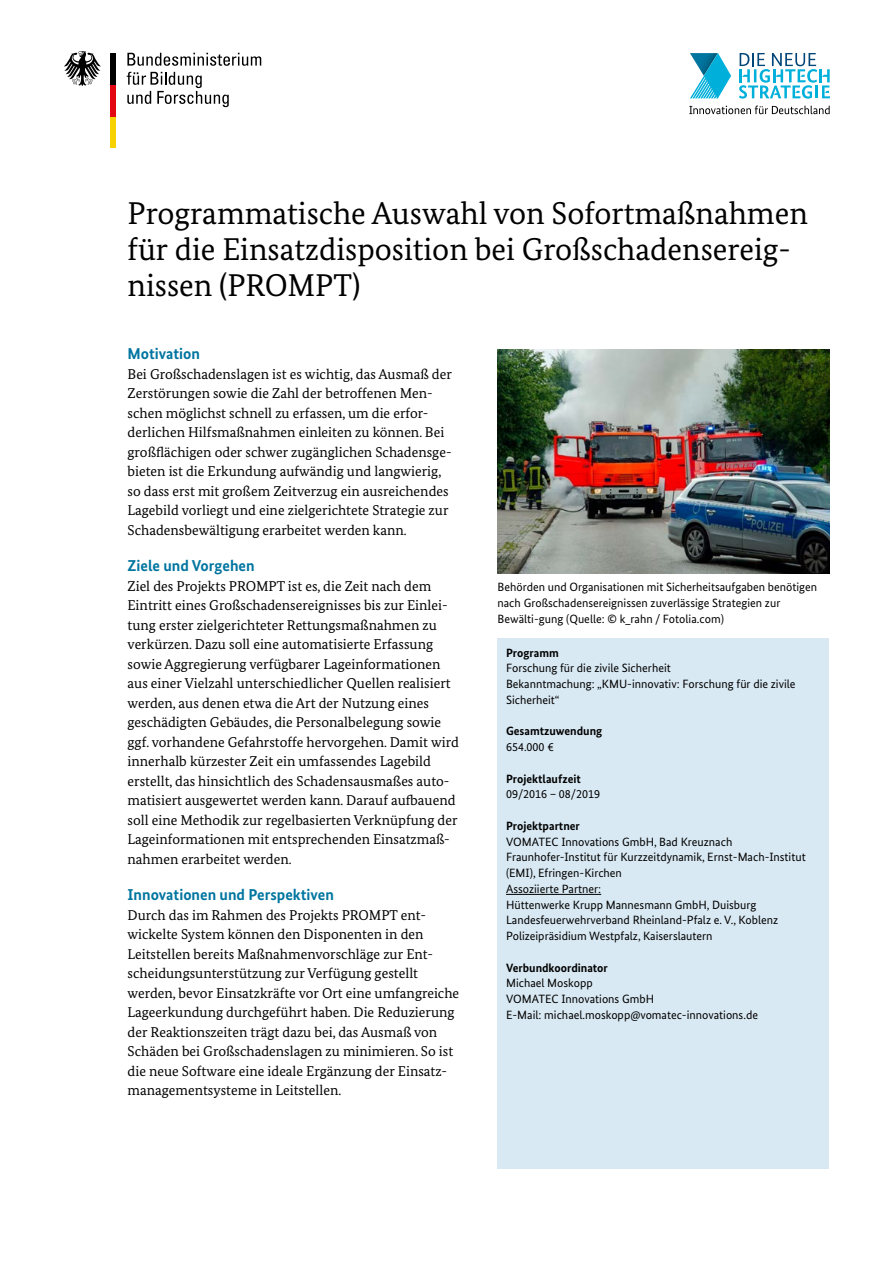
<style>
.page{position:relative;width:893px;height:1263px;background:#fff}
.page>*{position:absolute;margin:0;border:0;box-sizing:border-box;transform-origin:0 0}
.t1{font:31.5px/36px "Bundes Serif";color:#000}
.t2{font:700 15.75px "Bundes Sans";color:#0075a0}
.t3{font:14.25px/19.5px "Bundes Serif";color:#000}
.LI{font:12px/15.8px "Bundes Sans";color:#000}
.LI_Ohne{font:12px "Bundes Sans";color:#000}
.t4{font:700 12px "Bundes Sans";color:#000}
</style>
<div class="page">
<div style="left:497px;top:638px;width:332px;height:530px;background:#d9e9f3"></div>
<hr style="left:506px;top:894px;width:95px;height:1px;background:#000">
<svg style="left:127px;top:72px;width:102px;height:35px"></svg>
<svg style="left:127px;top:53px;width:134px;height:13px"></svg>
<div style="left:111px;top:116px;width:5px;height:32px;background:#f8d200"></div>
<div style="left:111px;top:85px;width:5px;height:31px;background:#e30613"></div>
<div style="left:111px;top:53px;width:5px;height:32px;background:#000"></div>
<svg style="left:64px;top:51px;width:37px;height:35px"></svg>
<svg style="left:739px;top:53px;width:91px;height:46px"></svg>
<svg style="left:690px;top:53px;width:41px;height:45px"></svg>
<svg style="left:689px;top:106px;width:141px;height:8px"></svg>
<img style="left:497px;top:349px;width:332px;height:225px">
<h1 class="t1" style="left:128px;top:195px;width:682px">Programmatische Auswahl von Sofortmaßnahmen für die Einsatzdisposition bei Großschadensereig&shy;nissen (PROMPT)</h1>
<h2 class="t2" style="left:128px;top:344px;width:74px">Motivation</h2>
<p class="t3" style="left:128px;top:364px;width:326px">Bei Großschadenslagen ist es wichtig, das Ausmaß der Zerstörungen sowie die Zahl der betroffenen Men&shy;schen möglichst schnell zu erfassen, um die erfor&shy;derlichen Hilfsmaßnahmen einleiten zu können. Bei großflächigen oder schwer zugänglichen Schadensge&shy;bieten ist die Erkundung aufwändig und langwierig, so dass erst mit großem Zeitverzug ein ausreichendes Lagebild vorliegt und eine zielgerichtete Strategie zur Schadensbewältigung erarbeitet werden kann.</p>
<h2 class="t2" style="left:128px;top:556px;width:129px">Ziele und Vorgehen</h2>
<p class="t3" style="left:128px;top:576px;width:333px">Ziel des Projekts PROMPT ist es, die Zeit nach dem Eintritt eines Großschadensereignisses bis zur Einlei&shy;tung erster zielgerichteter Rettungsmaßnahmen zu verkürzen. Dazu soll eine automatisierte Erfassung sowie Aggregierung verfügbarer Lageinformationen aus einer Vielzahl unterschiedlicher Quellen realisiert werden, aus denen etwa die Art der Nutzung eines geschädigten Gebäudes, die Personalbelegung sowie ggf. vorhandene Gefahrstoffe hervorgehen. Damit wird innerhalb kürzester Zeit ein umfassendes Lagebild erstellt, das hinsichtlich des Schadensausmaßes auto&shy;matisiert ausgewertet werden kann. Darauf aufbauend soll eine Methodik zur regelbasierten Verknüpfung der Lageinformationen mit entsprechenden Einsatzmaß&shy;nahmen erarbeitet werden.</p>
<h2 class="t2" style="left:128px;top:885px;width:208px">Innovationen und Perspektiven</h2>
<p class="t3" style="left:128px;top:905px;width:333px">Durch das im Rahmen des Projekts PROMPT ent&shy;wickelte System können den Disponenten in den Leitstellen bereits Maßnahmenvorschläge zur Ent&shy;scheidungsunterstützung zur Verfügung gestellt werden, bevor Einsatzkräfte vor Ort eine umfangreiche Lageerkundung durchgeführt haben. Die Reduzierung der Reaktionszeiten trägt dazu bei, das Ausmaß von Schäden bei Großschadenslagen zu minimieren. So ist die neue Software eine ideale Ergänzung der Einsatz&shy;managementsysteme in Leitstellen.</p>
<p class="LI" style="left:497px;top:579px;width:321px">Behörden und Organisationen mit Sicherheitsaufgaben benötigen nach Großschadensereignissen zuverlässige Strategien zur<br>Bewälti-gung (Quelle: © k_rahn / Fotolia.com)</p>
<h3 class="t4" style="left:506px;top:645px;width:54px">Programm</h3>
<p class="LI" style="left:506px;top:660px;width:166px">Forschung für die zivile Sicherheit</p>
<p class="LI" style="left:506px;top:676px;width:291px">Bekanntmachung: „KMU-innovativ: Forschung für die zivile<br>Sicherheit“</p>
<h3 class="t4" style="left:506px;top:724px;width:98px">Gesamtzuwendung</h3>
<p class="LI" style="left:506px;top:739px;width:49px">654.000 €</p>
<h3 class="t4" style="left:506px;top:771px;width:76px">Projektlaufzeit</h3>
<p class="LI" style="left:506px;top:786px;width:96px">09/2016 – 08/2019</p>
<h3 class="t4" style="left:506px;top:818px;width:75px">Projektpartner</h3>
<p class="LI" style="left:506px;top:833px;width:228px">VOMATEC Innovations GmbH, Bad Kreuznach</p>
<p class="LI" style="left:506px;top:849px;width:301px">Fraunhofer-Institut für Kurzzeitdynamik, Ernst-Mach-Institut (EMI), Efringen-Kirchen</p>
<p class="LI_Ohne" style="left:506px;top:881px;width:97px">Assoziierte Partner:</p>
<p class="LI_Ohne" style="left:506px;top:897px;width:252px">Hüttenwerke Krupp Mannesmann GmbH, Duisburg</p>
<p class="LI_Ohne" style="left:506px;top:913px;width:274px">Landesfeuerwehrverband Rheinland-Pfalz e. V., Koblenz</p>
<p class="LI_Ohne" style="left:506px;top:929px;width:208px">Polizeipräsidium Westpfalz, Kaiserslautern</p>
<h3 class="t4" style="left:506px;top:960px;width:103px">Verbundkoordinator</h3>
<p class="LI" style="left:506px;top:975px;width:88px">Michael Moskopp</p>
<p class="LI" style="left:506px;top:991px;width:150px">VOMATEC Innovations GmbH</p>
<p class="LI" style="left:506px;top:1007px;width:253px">E-Mail: michael.moskopp@vomatec-innovations.de</p>
</div>
